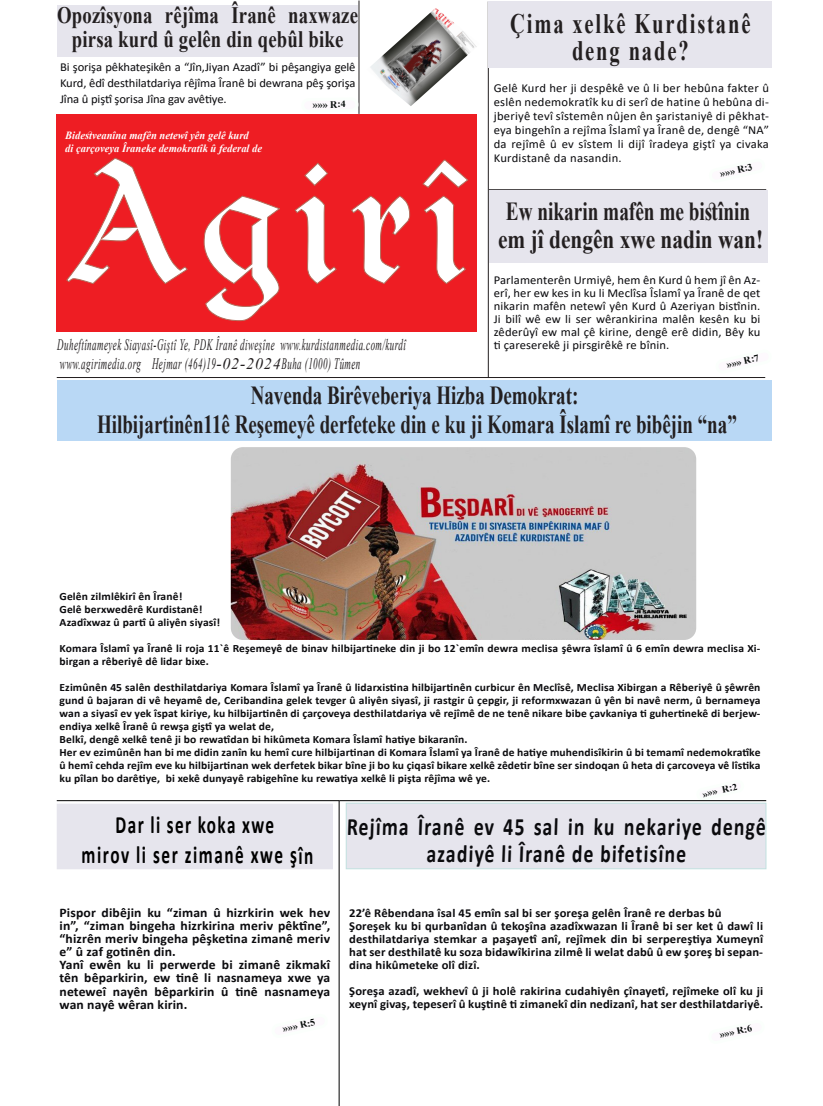
<style>
.page{position:relative;width:823px;height:1106px;background:#fff}
.page>*{position:absolute;margin:0;border:0;box-sizing:border-box;transform-origin:0 0}
.t1{font:700 28.1px/27px "Times New Roman";letter-spacing:.09em;color:#231f20;text-align:center;scale:.73 1}
.t2{font:700 26px "Times New Roman";color:#231f20;scale:.73 1}
.t3{font:700 26px "Times New Roman";color:#231f20;scale:.74 1}
.t4{font:700 26px "Times New Roman";color:#231f20;scale:.82 1}
.t5{font:700 25px/27px "Calibri";letter-spacing:.06em;color:#0b0b0e;text-align:center;scale:.78 1}
.t6{font:700 25px "Calibri";letter-spacing:.085em;color:#000;scale:.69 1}
.t7{font:700 23.5px/24px "Times New Roman";letter-spacing:.01em;color:#231f20;text-align:center;scale:.8 1}
.t8{font:italic 16px "Times New Roman";letter-spacing:.05em;color:#231f20;scale:.56 1}
.t9{font:700 13.1px/13px "Calibri";letter-spacing:.01em;color:#0b0b0e;text-align:justify;scale:1.04 1}
.t10{font:12.1px/14px "Calibri";letter-spacing:.01em;color:#0b0b0e;text-align:justify;scale:1.04 1}
.t11{font:700 12.1px/13px "Calibri";letter-spacing:.01em;color:#0b0b0e;text-align:justify;scale:1.04 1}
.t12{font:700 11.1px/13px "Calibri";letter-spacing:.01em;color:#0b0b0e;text-align:justify;scale:1.04 1}
.t13{font:italic 700 11px "Times New Roman";color:#fff;scale:.96 1}
.t14{font:700 10px "Times New Roman";color:#070c0a}
</style>
<div class="page">
<div style="left:57px;top:114px;width:419px;height:218px;background:#ee1d23"></div>
<svg style="left:66px;top:157px;width:402px;height:165px"></svg>
<img style="left:370px;top:8px;width:107px;height:98px">
<hr style="left:358px;top:1px;width:1px;height:113px;background:#231f20">
<hr style="left:487px;top:1px;width:1px;height:377px;background:#231f20">
<hr style="left:57px;top:377px;width:707px;height:1px;background:#231f20">
<div style="left:57px;top:6px;width:301px;height:51px;background:#e6e5ed"></div>
<div style="left:57px;top:380px;width:714px;height:61px;background:#b9d8f5"></div>
<img style="left:231px;top:447px;width:464px;height:193px">
<div style="left:57px;top:804px;width:275px;height:64px;background:#e6e5ed"></div>
<div style="left:57px;top:803px;width:276px;height:66px;border:1px solid #e6e5ed"></div>
<div style="left:346px;top:803px;width:419px;height:65px;background:#e6e5ed"></div>
<div style="left:345px;top:802px;width:421px;height:67px;border:1px solid #c2e1e0"></div>
<hr style="left:338px;top:800px;width:1px;height:306px;background:#000">
<hr style="left:339px;top:800px;width:426px;height:1px;background:#000">
<hr style="left:57px;top:800px;width:282px;height:1px;background:#000">
<hr style="left:488px;top:189px;width:277px;height:1px;background:#231f20">
<div style="left:488px;top:1px;width:283px;height:67px;background:#e6e5ed"></div>
<div style="left:488px;top:190px;width:278px;height:72px;background:#e6e5ed"></div>
<p class="t7" style="left:57px;top:2px;width:377px">Opozîsyona rêjîma Îranê naxwaze pirsa kurd û gelên din qebûl bike</p>
<p class="t10" style="left:60px;top:59px;width:285px;line-height:16px">Bi şorişa pêkhateşikên a “Jîn,Jiyan Azadî” bi pêşangiya gelê Kurd, êdî desthilatdariya rêjîma Îranê bi dewrana pêş şorişa Jîna û piştî şorisa Jîna gav avêtiye.</p>
<p class="t14" style="left:312px;top:97px;width:35px;rotate:-1deg">»»» R:4</p>
<p class="t13" style="left:65px;top:128px;width:193px">Bidestveanîna mafên netewî yên gelê kurd</p>
<p class="t13" style="left:65px;top:141px;width:206px">di çarçoveya Îraneke demokratîk û federal de</p>
<p class="t8" style="left:57px;top:333px;width:623px">Duheftînameyek Siayasî-Giştî Ye, PDK Îranê diweşîne www.kurdistanmedia.com/kurdî</p>
<p class="t8" style="left:60px;top:352px;width:537px">www.agirimedia.org Hejmar (464)19-02-2024Buha (1000) Tûmen</p>
<p class="t1" style="left:510px;top:9px;width:330px">Çima xelkê Kurdistanê deng nade?</p>
<p class="t10" style="left:493px;top:80px;width:266px">Gelê Kurd her ji despêkê ve û li ber hebûna fakter û eslên nedemokratîk ku di serî de hatine û hebûna di&shy;jberiyê tevî sîstemên nûjen ên şaristaniyê di pêkhat&shy;eya bingehîn a rejîma Îslamî ya Îranê de, dengê “NA” da rejîmê û ev sîstem li dijî îradeya giştî ya civaka Kurdistanê da nasandin.</p>
<p class="t14" style="left:718px;top:167px;width:35px;rotate:-13deg">»»» R:3</p>
<p class="t3" style="left:505px;top:193px;width:331px">Ew nikarin mafên me bistînin</p>
<p class="t4" style="left:498px;top:221px;width:324px">em jî dengên xwe nadin wan!</p>
<p class="t10" style="left:493px;top:273px;width:258px;line-height:13px">Parlamenterên Urmiyê, hem ên Kurd û hem jî ên Az&shy;erî, her ew kes in ku li Meclîsa Îslamî ya Îranê de qet nikarin mafên netewî yên Kurd û Azeriyan bistînin.<br>Ji bilî wê ew li ser wêrankirina malên kesên ku bi zêderûyî ew mal çê kirine, dengê erê didin, Bêy ku ti çareserekê ji pirsgirêkê re bînin.</p>
<p class="t14" style="left:724px;top:357px;width:35px;rotate:-13deg">»»» R:7</p>
<p class="t2" style="left:250px;top:376px;width:450px">Navenda Birêveberiya Hizba Demokrat:</p>
<p class="t2" style="left:97px;top:405px;width:877px">Hilbijartinên11ê Reşemeyê derfeteke din e ku ji Komara Îslamî re bibêjin “na”</p>
<p class="t12" style="left:59px;top:589px;width:120px">Gelên zilmlêkirî ên Îranê!</p>
<p class="t12" style="left:59px;top:602px;width:139px">Gelê berxwedêrê Kurdistanê!</p>
<p class="t12" style="left:59px;top:615px;width:156px">Azadîxwaz û partî û aliyên siyasî!</p>
<p class="t12" style="left:59px;top:641px;width:675px">Komara Îslamî ya Îranê li roja 11`ê Reşemeyê de binav hilbijartineke din ji bo 12`emîn dewra meclisa şêwra îslamî û 6 emîn dewra meclisa Xi&shy;birgan a rêberiyê dê lidar bixe.</p>
<p class="t12" style="left:59px;top:680px;width:675px">Ezimûnên 45 salên desthilatdariya Komara Îslamî ya Îranê û lidarxistina hilbijartinên curbicur ên Meclîsê, Meclisa Xibirgan a Rêberiyê û şêwrên gund û bajaran di vê heyamê de, Ceribandina gelek tevger û aliyên siyasî, ji rastgir û çepgir, ji reformxwazan û yên bi navê nerm, û bernameya wan a siyasî ev yek îspat kiriye, ku hilbijartinên di çarçoveya desthilatdariya vê rejîmê de ne tenê nikare bibe çavkaniya ti guhertinekê di berjew&shy;endiya xelkê Îranê û rewşa giştî ya welat de,</p>
<p class="t12" style="left:59px;top:732px;width:393px">Belkî, dengê xelkê tenê ji bo rewatîdan bi hikûmeta Komara Îslamî hatiye bikaranîn.</p>
<p class="t12" style="left:59px;top:745px;width:675px">Her ev ezimûnên han bi me didin zanîn ku hemî cure hilbijartinan di Komara Îslamî ya Îranê de hatiye muhendisîkirin û bi temamî nedemokratîke û hemî cehda rejîm eve ku hilbijartinan wek derfetek bikar bîne ji bo ku çiqasî bikare xelkê zêdetir bîne ser sindoqan û heta di çarcoveya vê lîstika ku pîlan bo darêtiye, bi xekê dunyayê rabigehîne ku rewatiya xelkê li pişta rêjîma wê ye.</p>
<p class="t14" style="left:700px;top:787px;width:37px;rotate:-13deg">»»» R:2</p>
<p class="t6" style="left:116px;top:807px;width:231px">Dar li ser koka xwe</p>
<p class="t6" style="left:82px;top:837px;width:337px">mirov li ser zimanê xwe şîn</p>
<p class="t9" style="left:59px;top:906px;width:261px">Pispor dibêjin ku “ziman û hizrkirin wek hev in”, “ziman bingeha hizrkirina meriv pêktîne”, “hizrên meriv bingeha pêşketina zimanê meriv e” û zaf gotinên din.</p>
<p class="t9" style="left:59px;top:958px;width:261px">Yanî ewên ku li perwerde bi zimanê zikmakî tên bêparkirin, ew tinê li nasnameya xwe ya neteweî nayên bêparkirin û tinê nasnameya wan nayê wêran kirin.</p>
<p class="t14" style="left:281px;top:1022px;width:35px;rotate:-13deg">»»» R:5</p>
<p class="t5" style="left:346px;top:813px;width:539px">Rejîma Îranê ev 45 sal in ku nekariye dengê azadiyê li Îranê de bifetisîne</p>
<p class="t11" style="left:349px;top:906px;width:359px">22’ê Rêbendana îsal 45 emîn sal bi ser şoreşa gelên Îranê re derbas bû</p>
<p class="t11" style="left:349px;top:919px;width:399px">Şoreşek ku bi qurbanîdan û tekoşîna azadîxwazan li Îranê bi ser ket û dawî li desthilatdariya stemkar a paşayetî anî, rejîmek din bi serpereştiya Xumeynî hat ser desthilatê ku soza bidawîkirina zilmê li welat dabû û ew şoreş bi sepan&shy;dina hikûmeteke olî dizî.</p>
<p class="t11" style="left:349px;top:984px;width:399px">Şoreşa azadî, wekhevî û ji holê rakirina cudahiyên çînayetî, rejîmeke olî ku ji xeynî givaş, tepeserî û kuştinê ti zimanekî din nedizanî, hat ser desthilatdariyê.</p>
<p class="t14" style="left:717px;top:1028px;width:35px;rotate:-13deg">»»» R:6</p>
</div>
